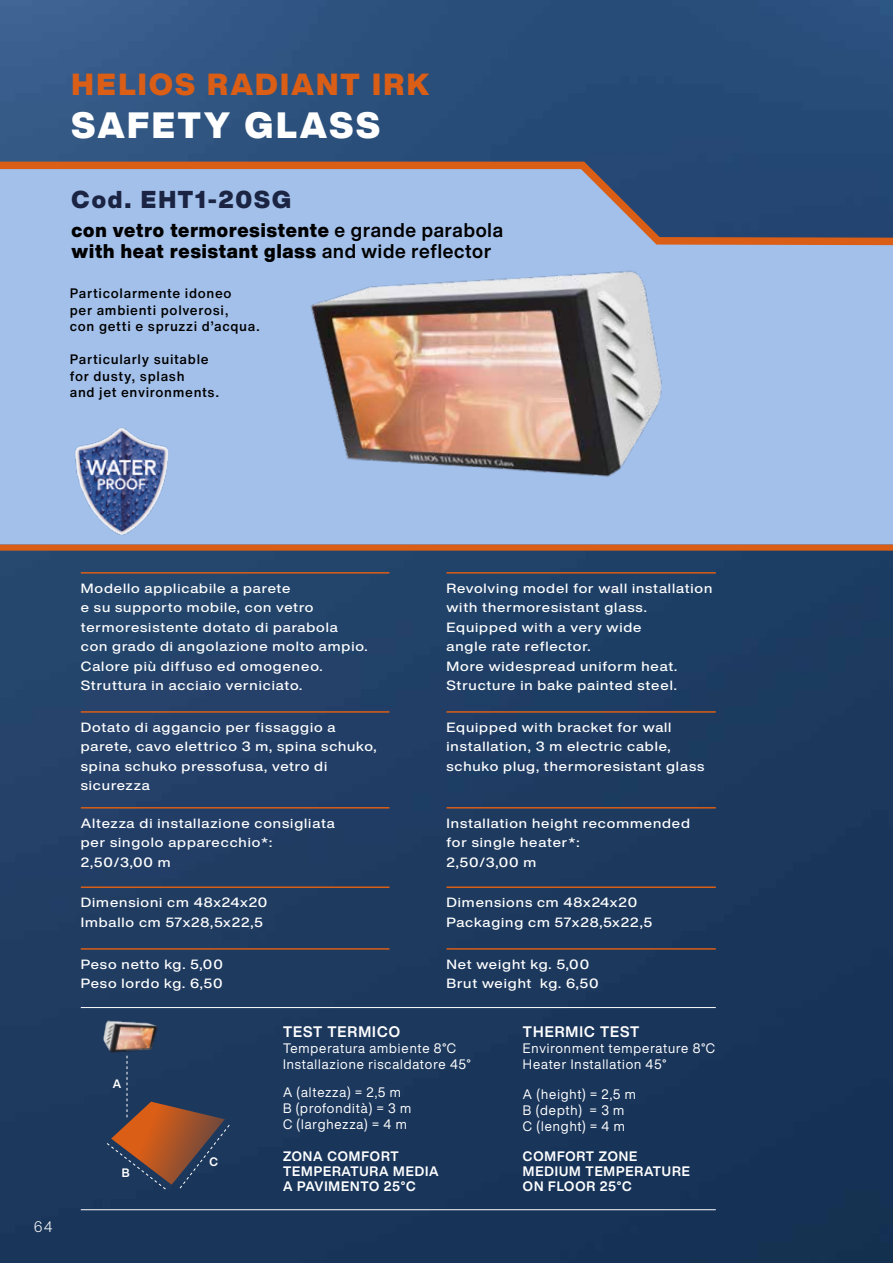
<style>
.page{position:relative;width:893px;height:1263px;background:#fff}
.page>*{position:absolute;margin:0;border:0;box-sizing:border-box;transform-origin:0 0}
.t1{font:900 36px "Helvetica Now Display";letter-spacing:.085em;color:#fff}
.t2{font:900 30px "Helvetica Now Display";letter-spacing:.08em;color:#da5e16}
.t3{font:900 24px "Helvetica Now Display";letter-spacing:.08em;color:#1b2442}
.t4{font:900 19.5px/21px "Helvetica Now Display";letter-spacing:.04em;color:#000}
.t5{font:700 15px "Helvetica Now Display";letter-spacing:.07em;color:#fff}
.t6{font:300 15px "Helvetica Now Text";color:#fff}
.t7{font:13.5px/16.2px "Helvetica Now Display";letter-spacing:.07em;color:#fff}
.t8{font:500 13.5px/16.5px "Helvetica Now Text";letter-spacing:.05em;color:#000}
.t9{font:700 13.5px/15px "Helvetica Now Display";letter-spacing:.07em;color:#fff}
.t10{font:500 13.2px/19.5px "Helvetica Now Display";letter-spacing:.06em;color:#fff;scale:1.14 1}
.t11{font:700 12px "Helvetica Now Display";color:#fff}
.s1{font-weight:700}
</style>
<div class="page">
<img style="left:0;top:0;width:893px;height:1263px">
<div style="left:0;top:249px;width:893px;height:296px;background:#a3c0ea"></div>
<svg style="left:0;top:158px;width:893px;height:91px;background:#7d8eae"></svg>
<hr style="left:81px;top:572px;width:308px;height:2px;background:#da5e16">
<hr style="left:446px;top:572px;width:270px;height:2px;background:#da5e16">
<hr style="left:81px;top:711px;width:308px;height:2px;background:#da5e16">
<hr style="left:446px;top:711px;width:270px;height:2px;background:#da5e16">
<hr style="left:81px;top:807px;width:308px;height:1px;background:#da5e16">
<hr style="left:446px;top:807px;width:270px;height:1px;background:#da5e16">
<hr style="left:81px;top:886px;width:308px;height:2px;background:#da5e16">
<hr style="left:81px;top:948px;width:308px;height:2px;background:#da5e16">
<hr style="left:446px;top:948px;width:270px;height:2px;background:#da5e16">
<hr style="left:446px;top:886px;width:270px;height:2px;background:#da5e16">
<svg style="left:106px;top:1056px;width:124px;height:134px;background:#4c424c"></svg>
<hr style="left:81px;top:1007px;width:635px;height:1px;background:#fff">
<hr style="left:81px;top:1209px;width:635px;height:1px;background:#fff">
<img style="left:246px;top:215px;width:500px;height:340px">
<img style="left:56px;top:421px;width:126px;height:119px">
<img style="left:89px;top:1012px;width:77px;height:53px">
<div style="left:0;top:545px;width:893px;height:6px;background:#da5e16"></div>
<h2 class="t2" style="left:72px;top:64px;width:359px">HELIOS RADIANT IRK</h2>
<h1 class="t1" style="left:72px;top:101px;width:310px">SAFETY GLASS</h1>
<h3 class="t3" style="left:72px;top:183px;width:221px">Cod. EHT1-20SG</h3>
<h3 class="t4" style="left:72px;top:219px;width:433px">con vetro termoresistente <span class="s1">e grande parabola </span>with heat resistant glass <span class="s1">and wide reflector</span></h3>
<p class="t8" style="left:70px;top:285px;width:192px">Particolarmente idoneo<br>per ambienti polverosi,<br>con getti e spruzzi d’acqua.</p>
<p class="t8" style="left:70px;top:351px;width:151px">Particularly suitable for dusty, splash<br>and jet environments.</p>
<p class="t6" style="left:33px;top:1217px;width:21px">64</p>
<p class="t10" style="left:81px;top:578px;width:253px">Modello applicabile a parete<br>e su supporto mobile, con vetro termoresistente dotato di parabola con grado di angolazione molto ampio.<br>Calore più diffuso ed omogeneo.<br>Struttura in acciaio verniciato.</p>
<p class="t10" style="left:446px;top:578px;width:235px">Revolving model for wall installation with thermoresistant glass.<br>Equipped with a very wide<br>angle rate reflector.<br>More widespread uniform heat.<br>Structure in bake painted steel.</p>
<p class="t10" style="left:81px;top:717px;width:261px">Dotato di aggancio per fissaggio a parete, cavo elettrico 3 m, spina schuko, spina schuko pressofusa, vetro di sicurezza</p>
<p class="t10" style="left:446px;top:717px;width:228px">Equipped with bracket for wall installation, 3 m electric cable, schuko plug, thermoresistant glass</p>
<p class="t10" style="left:81px;top:813px;width:224px">Altezza di installazione consigliata per singolo apparecchio*:<br>2,50/3,00 m</p>
<p class="t10" style="left:446px;top:813px;width:215px">Installation height recommended for single heater*:<br>2,50/3,00 m</p>
<p class="t10" style="left:81px;top:893px;width:165px">Dimensioni cm 48x24x20<br>Imballo cm 57x28,5x22,5</p>
<p class="t10" style="left:81px;top:954px;width:126px">Peso netto kg. 5,00<br>Peso lordo kg. 6,50</p>
<p class="t10" style="left:446px;top:954px;width:135px">Net weight kg. 5,00<br>Brut weight kg. 6,50</p>
<p class="t10" style="left:446px;top:893px;width:182px">Dimensions cm 48x24x20<br>Packaging cm 57x28,5x22,5</p>
<p class="t11" style="left:113px;top:1076px;width:10px">A</p>
<p class="t11" style="left:122px;top:1164px;width:9px">B</p>
<p class="t11" style="left:210px;top:1154px;width:10px">C</p>
<p class="t5" style="left:283px;top:1021px;width:118px">TEST TERMICO</p>
<p class="t7" style="left:283px;top:1040px;width:189px">Temperatura ambiente 8°C<br>Installazione riscaldatore 45°</p>
<p class="t7" style="left:283px;top:1084px;width:130px">A (altezza) = 2,5 m<br>B (profondità) = 3 m<br>C (larghezza) = 4 m</p>
<p class="t5" style="left:523px;top:1021px;width:118px">THERMIC TEST</p>
<p class="t7" style="left:523px;top:1040px;width:194px">Environment temperature 8°C<br>Heater Installation 45°</p>
<p class="t7" style="left:523px;top:1086px;width:115px">A (height) = 2,5 m<br>B (depth) = 3 m<br>C (lenght) = 4 m</p>
<p class="t9" style="left:283px;top:1149px;width:157px">ZONA COMFORT<br>TEMPERATURA MEDIA<br>A PAVIMENTO 25°C</p>
<p class="t9" style="left:523px;top:1149px;width:168px">COMFORT ZONE<br>MEDIUM TEMPERATURE<br>ON FLOOR 25°C</p>
</div>
